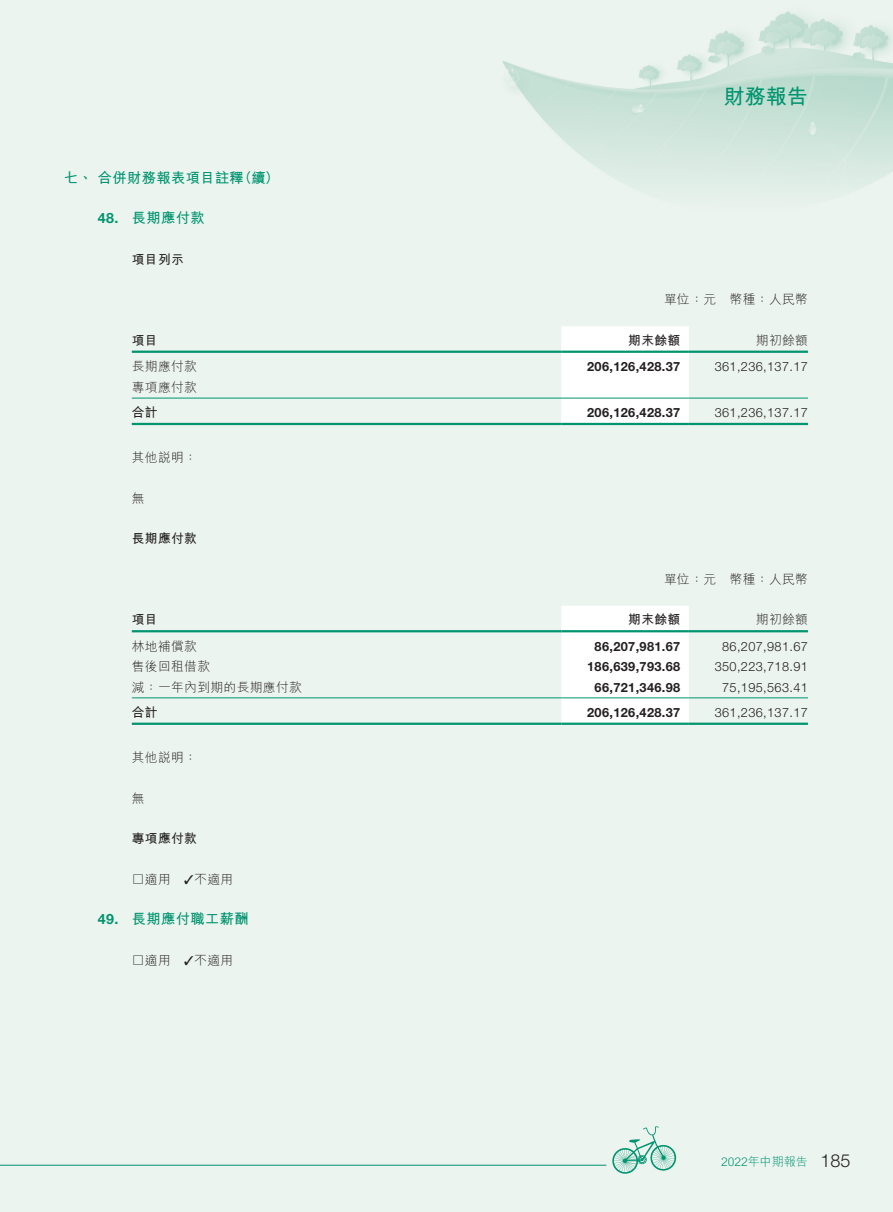
<style>
.page{position:relative;width:893px;height:1212px;background:#ecf4f0}
.page>*{position:absolute;margin:0;border:0;box-sizing:border-box;transform-origin:0 0}
.t1{font:700 21px "M Hei HK";color:#00946f}
.t2{font:700 14.25px "M Hei HK";letter-spacing:.03em;color:#00946f}
.t3{font:300 12.75px "M Hei HK";letter-spacing:.03em;color:#231f20}
.t4{font:700 12.75px "Helvetica Neue LT Std";letter-spacing:.03em;color:#231f20}
.t5{font:300 12.75px "Helvetica Neue LT Std";letter-spacing:.03em;color:#231f20}
.t6{font:700 12.75px "M Hei HK";letter-spacing:.03em;color:#231f20}
.t7{font:300 12px "M Hei HK";color:#00946f}
.s1{font-family:"Helvetica Neue LT Std"}
.s2{font-family:"Helvetica Neue LT Std";font-size:18px;color:#231f20}
</style>
<div class="page">
<img style="left:502px;top:11px;width:391px;height:178px">
<hr style="left:0;top:1165px;width:606px;height:1px;background:#00946f">
<svg style="left:612px;top:1126px;width:65px;height:48px"></svg>
<div style="left:561px;top:326px;width:128px;height:97px;background:#fff"></div>
<hr style="left:132px;top:351px;width:429px;height:2px;background:#00946f">
<hr style="left:561px;top:351px;width:128px;height:2px;background:#00946f">
<hr style="left:689px;top:351px;width:119px;height:2px;background:#00946f">
<hr style="left:132px;top:398px;width:429px;height:1px;background:#00946f">
<hr style="left:561px;top:398px;width:128px;height:1px;background:#00946f">
<hr style="left:689px;top:398px;width:119px;height:1px;background:#00946f">
<hr style="left:132px;top:423px;width:429px;height:2px;background:#00946f">
<hr style="left:561px;top:423px;width:128px;height:2px;background:#00946f">
<hr style="left:689px;top:423px;width:119px;height:2px;background:#00946f">
<div style="left:561px;top:606px;width:128px;height:117px;background:#fff"></div>
<hr style="left:132px;top:630px;width:429px;height:2px;background:#00946f">
<hr style="left:561px;top:630px;width:128px;height:2px;background:#00946f">
<hr style="left:689px;top:630px;width:119px;height:2px;background:#00946f">
<hr style="left:132px;top:697px;width:429px;height:1px;background:#00946f">
<hr style="left:561px;top:697px;width:128px;height:1px;background:#00946f">
<hr style="left:689px;top:697px;width:119px;height:1px;background:#00946f">
<hr style="left:132px;top:723px;width:429px;height:2px;background:#00946f">
<hr style="left:561px;top:723px;width:128px;height:2px;background:#00946f">
<hr style="left:689px;top:723px;width:119px;height:2px;background:#00946f">
<p class="t2" style="left:64px;top:167px;width:217px">七、合併財務報表項目註釋（續）</p>
<p class="t2" style="left:98px;top:208px;width:108px"><span class="s1">48.</span> 長期應付款</p>
<p class="t6" style="left:132px;top:250px;width:54px">項目列示</p>
<h1 class="t1" style="left:724px;top:81px;width:85px">財務報告</h1>
<p class="t3" style="left:664px;top:291px;width:145px">單位：元　幣種：人民幣</p>
<p class="t6" style="left:132px;top:331px;width:27px">項目</p>
<p class="t6" style="left:628px;top:331px;width:54px">期末餘額</p>
<p class="t3" style="left:756px;top:331px;width:54px">期初餘額</p>
<p class="t3" style="left:132px;top:358px;width:67px">長期應付款</p>
<p class="t4" style="left:587px;top:359px;width:95px">206,126,428.37</p>
<p class="t5" style="left:715px;top:359px;width:95px">361,236,137.17</p>
<p class="t3" style="left:132px;top:378px;width:67px">專項應付款</p>
<p class="t6" style="left:132px;top:403px;width:27px">合計</p>
<p class="t4" style="left:587px;top:405px;width:95px">206,126,428.37</p>
<p class="t5" style="left:715px;top:405px;width:95px">361,236,137.17</p>
<p class="t3" style="left:132px;top:449px;width:67px">其他說明：</p>
<p class="t3" style="left:132px;top:489px;width:14px">無</p>
<p class="t6" style="left:132px;top:529px;width:67px">長期應付款</p>
<p class="t3" style="left:664px;top:570px;width:145px">單位：元　幣種：人民幣</p>
<p class="t6" style="left:132px;top:610px;width:27px">項目</p>
<p class="t6" style="left:628px;top:610px;width:54px">期末餘額</p>
<p class="t3" style="left:756px;top:611px;width:54px">期初餘額</p>
<p class="t3" style="left:132px;top:637px;width:67px">林地補償款</p>
<p class="t4" style="left:595px;top:638px;width:87px">86,207,981.67</p>
<p class="t5" style="left:722px;top:639px;width:87px">86,207,981.67</p>
<p class="t3" style="left:132px;top:658px;width:80px">售後回租借款</p>
<p class="t4" style="left:587px;top:659px;width:95px">186,639,793.68</p>
<p class="t5" style="left:715px;top:659px;width:95px">350,223,718.91</p>
<p class="t3" style="left:132px;top:678px;width:172px">減：一年內到期的長期應付款</p>
<p class="t4" style="left:595px;top:679px;width:87px">66,721,346.98</p>
<p class="t5" style="left:722px;top:679px;width:87px">75,195,563.41</p>
<p class="t6" style="left:132px;top:703px;width:27px">合計</p>
<p class="t4" style="left:587px;top:704px;width:95px">206,126,428.37</p>
<p class="t5" style="left:715px;top:704px;width:95px">361,236,137.17</p>
<p class="t3" style="left:132px;top:748px;width:67px">其他說明：</p>
<p class="t3" style="left:132px;top:789px;width:14px">無</p>
<p class="t6" style="left:132px;top:829px;width:67px">專項應付款</p>
<p class="t3" style="left:132px;top:870px;width:103px">□適用　✓不適用</p>
<p class="t2" style="left:98px;top:908px;width:152px"><span class="s1">49.</span> 長期應付職工薪酬</p>
<p class="t3" style="left:132px;top:951px;width:103px">□適用 ✓不適用</p>
<p class="t7" style="left:721px;top:1153px;width:131px">2022年中期報告 <span class="s2">185</span></p>
</div>
